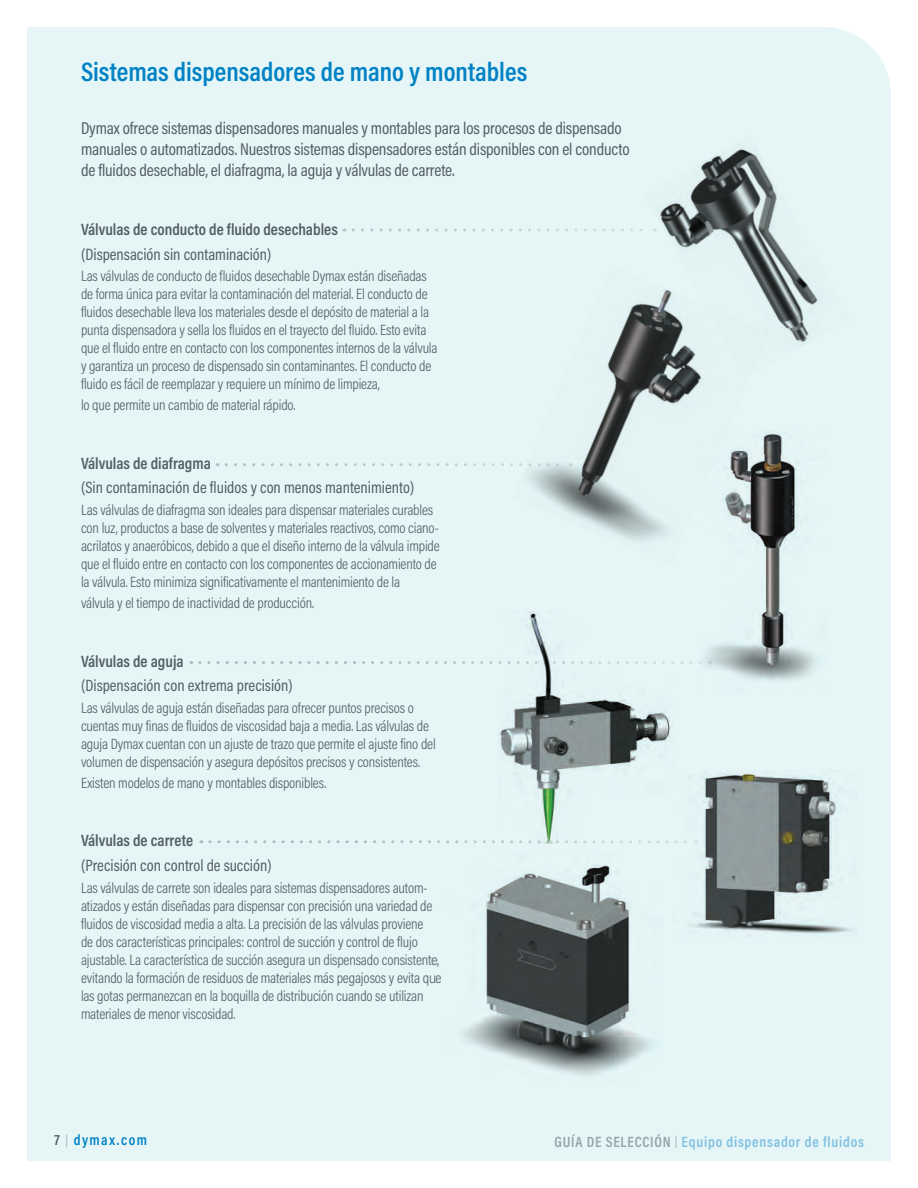
<style>
.page{position:relative;width:918px;height:1188px;background:#fff}
.page>*{position:absolute;margin:0;border:0;box-sizing:border-box;transform-origin:0 0}
.t1{font:600 27px "Acumin Pro Cond";color:#0082c4}
.t2{font:17.25px/21px "Acumin Pro Cond";letter-spacing:-.01em;color:#525e65}
.t3{font:16.5px "Acumin Pro Cond";color:#525e65}
.t4{font:600 16.5px "Acumin Pro Cond";color:#525e65}
.t5{font:300 15px/18px "Acumin Pro Cond";letter-spacing:-.01em;color:#525e65}
.t6{font:600 15px "Acumin Pro Cond";letter-spacing:.05em;color:#80c0e1}
.t7{font:600 15px "Acumin Pro Cond";letter-spacing:.1em;color:#0082c4}
.s1{color:#525e65}
.s2{font-size:12px;color:#b1bac0}
.s3{color:#95a3ab}
</style>
<div class="page">
<div style="left:27px;top:27px;width:864px;height:1134px;background:#e6f6f7"></div>
<img style="left:644px;top:136px;width:207px;height:241px">
<svg style="left:353px;top:229px;width:302px;height:3px"></svg>
<svg style="left:226px;top:463px;width:286px;height:3px"></svg>
<svg style="left:200px;top:661px;width:497px;height:3px"></svg>
<svg style="left:210px;top:840px;width:288px;height:3px"></svg>
<img style="left:512px;top:265px;width:257px;height:300px">
<img style="left:697px;top:431px;width:131px;height:262px">
<img style="left:498px;top:612px;width:175px;height:232px">
<img style="left:435px;top:854px;width:227px;height:229px">
<img style="left:673px;top:771px;width:192px;height:167px">
<h1 class="t1" style="left:81px;top:54px;width:448px">Sistemas dispensadores de mano y montables</h1>
<p class="t2" style="left:81px;top:117px;width:550px">Dymax ofrece sistemas dispensadores manuales y montables para los procesos de dispensado manuales o automatizados. Nuestros sistemas dispensadores están disponibles con el conducto de fluidos desechable, el diafragma, la aguja y válvulas de carrete.</p>
<p class="t4" style="left:81px;top:219px;width:258px">Válvulas de conducto de fluido desechables</p>
<p class="t3" style="left:81px;top:243px;width:192px">(Dispensación sin contaminación)</p>
<p class="t5" style="left:81px;top:267px;width:358px">Las válvulas de conducto de fluidos desechable Dymax están diseñadas de forma única para evitar la contaminación del material. El conducto de fluidos desechable lleva los materiales desde el depósito de material a la punta dispensadora y sella los fluidos en el trayecto del fluido. Esto evita que el fluido entre en contacto con los componentes internos de la válvula y garantiza un proceso de dispensado sin contaminantes. El conducto de fluido es fácil de reemplazar y requiere un mínimo de limpieza,</p>
<p class="t5" style="left:81px;top:396px;width:216px">lo que permite un cambio de material rápido.</p>
<p class="t4" style="left:81px;top:452px;width:131px">Válvulas de diafragma</p>
<p class="t3" style="left:81px;top:477px;width:335px">(Sin contaminación de fluidos y con menos mantenimiento)</p>
<p class="t5" style="left:81px;top:501px;width:360px">Las válvulas de diafragma son ideales para dispensar materiales curables con luz, productos a base de solventes y materiales reactivos, como ciano&shy;acrilatos y anaeróbicos, debido a que el diseño interno de la válvula impide que el fluido entre en contacto con los componentes de accionamiento de la válvula. Esto minimiza significativamente el mantenimiento de la</p>
<p class="t5" style="left:81px;top:594px;width:235px">válvula y el tiempo de inactividad de producción.</p>
<p class="t4" style="left:81px;top:650px;width:104px">Válvulas de aguja</p>
<p class="t3" style="left:81px;top:675px;width:213px">(Dispensación con extrema precisión)</p>
<p class="t5" style="left:81px;top:698px;width:356px">Las válvulas de aguja están diseñadas para ofrecer puntos precisos o cuentas muy finas de fluidos de viscosidad baja a media. Las válvulas de aguja Dymax cuentan con un ajuste de trazo que permite el ajuste fino del volumen de dispensación y asegura depósitos precisos y consistentes.</p>
<p class="t5" style="left:81px;top:773px;width:247px">Existen modelos de mano y montables disponibles.</p>
<p class="t4" style="left:81px;top:830px;width:114px">Válvulas de carrete</p>
<p class="t3" style="left:81px;top:855px;width:192px">(Precisión con control de succión)</p>
<p class="t5" style="left:81px;top:878px;width:362px">Las válvulas de carrete son ideales para sistemas dispensadores autom&shy;atizados y están diseñadas para dispensar con precisión una variedad de fluidos de viscosidad media a alta. La precisión de las válvulas proviene<br>de dos características principales: control de succión y control de flujo ajustable. La característica de succión asegura un dispensado consistente, evitando la formación de residuos de materiales más pegajosos y evita que las gotas permanezcan en la boquilla de distribución cuando se utilizan materiales de menor viscosidad.</p>
<p class="t7" style="left:55px;top:1130px;width:94px"><span class="s1">7</span> <span class="s2">|</span> dymax.com</p>
<p class="t6" style="left:555px;top:1132px;width:311px"><span class="s3">GUÍA DE SELECCIÓN</span> <span class="s2">|</span> Equipo dispensador de fluidos</p>
</div>
